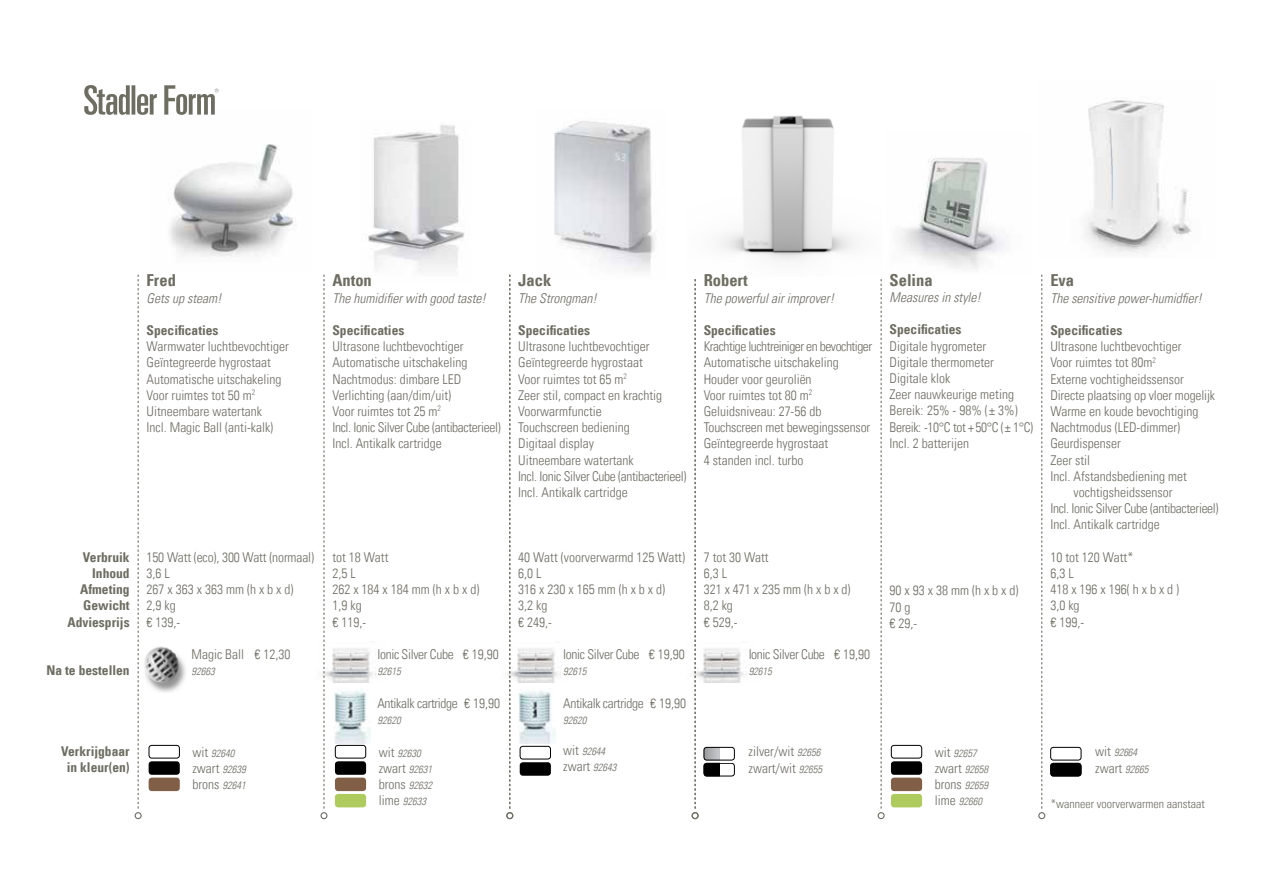
<style>
.page{position:relative;width:1263px;height:893px;background:#fff}
.page>*{position:absolute;margin:0;border:0;box-sizing:border-box;transform-origin:0 0}
.t1{font:700 condensed 16.5px "Univers LT";color:#6e6d62}
.t2{font:300 condensed 13.5px/16.2px "Univers LT";color:#6e6d62}
.t3{font:700 condensed 13.5px/16.2px "Univers LT";color:#6e6d62;text-align:right}
.t4{font:300 condensed 13.5px "Univers LT";letter-spacing:-.025em;color:#6e6d62}
.t5{font:italic 300 condensed 13.5px "Univers LT";color:#6e6d62}
.t6{font:300 condensed 12px "Univers LT";color:#6e6d62}
.t7{font:italic 300 condensed 10.5px "Univers LT";color:#6e6d62}
.s1{font-style:normal;font-size:13.5px}
.s2{font-style:italic;font-size:10.5px}
</style>
<div class="page">
<img style="left:901px;top:156px;width:104px;height:113px">
<img style="left:693px;top:648px;width:54px;height:34px">
<img style="left:507px;top:644px;width:54px;height:38px">
<img style="left:322px;top:648px;width:54px;height:34px">
<img style="left:137px;top:641px;width:49px;height:51px">
<img style="left:554px;top:121px;width:102px;height:150px">
<svg style="left:880px;top:279px;width:2px;height:529px"></svg>
<div style="left:878px;top:812px;width:7px;height:7px;border:1px solid #6e6d62;border-radius:50%"></div>
<svg style="left:1041px;top:275px;width:1px;height:533px"></svg>
<div style="left:1038px;top:812px;width:7px;height:7px;border:1px solid #6e6d62;border-radius:50%"></div>
<img style="left:518px;top:691px;width:37px;height:53px">
<img style="left:363px;top:125px;width:102px;height:146px">
<svg style="left:323px;top:275px;width:2px;height:533px"></svg>
<div style="left:320px;top:812px;width:7px;height:7px;border:1px solid #6e6d62;border-radius:50%"></div>
<svg style="left:509px;top:275px;width:1px;height:533px"></svg>
<div style="left:506px;top:812px;width:7px;height:7px;border:1px solid #6e6d62;border-radius:50%"></div>
<svg style="left:694px;top:279px;width:2px;height:529px"></svg>
<div style="left:692px;top:812px;width:7px;height:7px;border:1px solid #6e6d62;border-radius:50%"></div>
<img style="left:170px;top:144px;width:124px;height:113px">
<svg style="left:138px;top:275px;width:1px;height:533px"></svg>
<div style="left:135px;top:812px;width:7px;height:7px;border:1px solid #6e6d62;border-radius:50%"></div>
<img style="left:335px;top:689px;width:36px;height:55px">
<div style="left:335px;top:745px;width:31px;height:13px;border:1px solid #000;border-radius:3px"></div>
<div style="left:335px;top:761px;width:31px;height:14px;background:#000;border-radius:3px"></div>
<div style="left:335px;top:778px;width:31px;height:13px;background:#815e46;border-radius:3px"></div>
<div style="left:335px;top:794px;width:31px;height:13px;background:#aecc5e;border-radius:3px"></div>
<div style="left:149px;top:745px;width:31px;height:13px;border:1px solid #000;border-radius:3px"></div>
<div style="left:149px;top:761px;width:31px;height:14px;background:#000;border-radius:3px"></div>
<div style="left:149px;top:778px;width:31px;height:13px;background:#815e46;border-radius:3px"></div>
<svg style="left:84px;top:85px;width:73px;height:30px"></svg>
<svg style="left:164px;top:85px;width:55px;height:30px"></svg>
<div style="left:891px;top:745px;width:31px;height:13px;border:1px solid #000;border-radius:3px"></div>
<div style="left:891px;top:761px;width:31px;height:14px;background:#000;border-radius:3px"></div>
<div style="left:891px;top:778px;width:31px;height:13px;background:#815e46;border-radius:3px"></div>
<div style="left:891px;top:794px;width:31px;height:13px;background:#aecc5e;border-radius:3px"></div>
<img style="left:720px;top:115px;width:135px;height:146px">
<div style="left:520px;top:746px;width:31px;height:13px;border:1px solid #000;border-radius:3px"></div>
<div style="left:520px;top:762px;width:31px;height:14px;background:#000;border-radius:3px"></div>
<div style="left:704px;top:763px;width:31px;height:13px;background:#000;border-radius:3px"></div>
<div style="left:720px;top:761px;width:20px;height:17px;background:#fff"></div>
<div style="left:704px;top:763px;width:31px;height:13px;border:1px solid #000;border-radius:3px"></div>
<svg style="left:704px;top:747px;width:16px;height:13px"></svg>
<div style="left:704px;top:747px;width:31px;height:13px;border:1px solid #000;border-radius:3px"></div>
<div style="left:1050px;top:763px;width:31px;height:13px;background:#000;border-radius:3px"></div>
<div style="left:1050px;top:763px;width:31px;height:13px;border:1px solid #000;border-radius:3px"></div>
<div style="left:1050px;top:747px;width:31px;height:13px;border:1px solid #000;border-radius:3px"></div>
<img style="left:1085px;top:100px;width:107px;height:153px">
<p class="t1" style="left:147px;top:270px;width:31px">Fred</p>
<p class="t5" style="left:147px;top:290px;width:76px">Gets up steam!</p>
<p class="t3" style="left:147px;top:322px;width:74px">Specificaties</p>
<p class="t2" style="left:147px;top:338px;width:144px">Warmwater luchtbevochtiger<br>Geïntegreerde hygrostaat<br>Automatische uitschakeling<br>Voor ruimtes tot 50 m<sup>2<br></sup>Uitneembare watertank<br>Incl. Magic Ball (anti-kalk)</p>
<p class="t3" style="left:67px;top:549px;width:64px">Verbruik<br>Inhoud<br>Afmeting<br>Gewicht<br>Adviesprijs</p>
<p class="t3" style="left:46px;top:662px;width:85px">Na te bestellen</p>
<p class="t2" style="left:147px;top:549px;width:169px">150 Watt (eco), 300 Watt (normaal)<br>3,6 L<br>267 x 363 x 363 mm (h x b x d)<br>2,9 kg<br>€ 139,-</p>
<p class="t2" style="left:192px;top:646px;width:101px">Magic Ball € 12,30</p>
<p class="t7" style="left:192px;top:665px;width:25px">92663</p>
<p class="t3" style="left:61px;top:743px;width:70px;text-align:center">Verkrijgbaar in kleur(en)</p>
<p class="t7" style="left:192px;top:747px;width:44px"><span class="s1">wit</span> 92640</p>
<p class="t2" style="left:192px;top:760px;width:55px">zwart <span class="s2">92639 </span>brons <span class="s2">92641</span></p>
<p class="t1" style="left:332px;top:270px;width:41px">Anton</p>
<p class="t5" style="left:332px;top:290px;width:155px">The humidifier with good taste!</p>
<p class="t3" style="left:332px;top:322px;width:74px">Specificaties</p>
<p class="t2" style="left:332px;top:338px;width:170px">Ultrasone luchtbevochtiger<br>Automatische uitschakeling<br>Nachtmodus: dimbare LED<br>Verlichting (aan/dim/uit)<br>Voor ruimtes tot 25 m<sup>2<br></sup>Incl. Ionic Silver Cube (antibacterieel)<br>Incl. Antikalk cartridge</p>
<p class="t2" style="left:332px;top:549px;width:148px">tot 18 Watt<br>2,5 L<br>262 x 184 x 184 mm (h x b x d)<br>1,9 kg<br>€ 119,-</p>
<p class="t4" style="left:377px;top:646px;width:123px">Ionic Silver Cube € 19,90</p>
<p class="t7" style="left:377px;top:665px;width:25px">92615</p>
<p class="t4" style="left:377px;top:695px;width:124px">Antikalk cartridge € 19,90</p>
<p class="t7" style="left:377px;top:714px;width:25px">92620</p>
<p class="t7" style="left:379px;top:747px;width:44px"><span class="s1">wit</span> 92630</p>
<p class="t2" style="left:379px;top:760px;width:55px">zwart <span class="s2">92631 </span>brons <span class="s2">92632</span></p>
<p class="t7" style="left:379px;top:795px;width:49px"><span class="s1">lime</span> 92633</p>
<p class="t1" style="left:518px;top:270px;width:34px">Jack</p>
<p class="t5" style="left:518px;top:290px;width:80px">The Strongman!</p>
<p class="t3" style="left:518px;top:322px;width:74px">Specificaties</p>
<p class="t2" style="left:518px;top:338px;width:170px">Ultrasone luchtbevochtiger<br>Geïntegreerde hygrostaat<br>Voor ruimtes tot 65 m<sup>2<br></sup>Zeer stil, compact en krachtig<br>Voorwarmfunctie<br>Touchscreen bediening<br>Digitaal display<br>Uitneembare watertank<br>Incl. Ionic Silver Cube (antibacterieel)<br>Incl. Antikalk cartridge</p>
<p class="t1" style="left:704px;top:270px;width:46px">Robert</p>
<p class="t5" style="left:704px;top:290px;width:132px">The powerful air improver!</p>
<p class="t3" style="left:704px;top:322px;width:74px">Specificaties</p>
<p class="t2" style="left:704px;top:338px;width:170px">Krachtige luchtreiniger en bevochtiger<br>Automatische uitschakeling<br>Houder voor geuroliën<br>Voor ruimtes tot 80 m<sup>2<br></sup>Geluidsniveau: 27-56 db<br>Touchscreen met bewegingssensor<br>Geïntegreerde hygrostaat<br>4 standen incl. turbo</p>
<p class="t2" style="left:518px;top:549px;width:168px">40 Watt (voorverwarmd 125 Watt)<br>6,0 L<br>316 x 230 x 165 mm (h x b x d)<br>3,2 kg<br>€ 249,-</p>
<p class="t4" style="left:563px;top:646px;width:123px">Ionic Silver Cube € 19,90</p>
<p class="t7" style="left:563px;top:665px;width:25px">92615</p>
<p class="t4" style="left:563px;top:695px;width:124px">Antikalk cartridge € 19,90</p>
<p class="t7" style="left:563px;top:714px;width:25px">92620</p>
<p class="t7" style="left:563px;top:745px;width:44px"><span class="s1">wit</span> 92644</p>
<p class="t2" style="left:563px;top:758px;width:55px">zwart <span class="s2">92643</span></p>
<p class="t2" style="left:704px;top:549px;width:148px">7 tot 30 Watt<br>6,3 L<br>321 x 471 x 235 mm (h x b x d)<br>8,2 kg<br>€ 529,-</p>
<p class="t4" style="left:749px;top:646px;width:123px">Ionic Silver Cube € 19,90</p>
<p class="t7" style="left:749px;top:665px;width:25px">92615</p>
<p class="t2" style="left:748px;top:743px;width:75px">zilver/wit <span class="s2">92656 </span>zwart/wit <span class="s2">92655</span></p>
<p class="t1" style="left:889px;top:270px;width:45px">Selina</p>
<p class="t5" style="left:889px;top:289px;width:93px">Measures in style!</p>
<p class="t3" style="left:889px;top:321px;width:74px">Specificaties</p>
<p class="t2" style="left:889px;top:338px;width:145px">Digitale hygrometer<br>Digitale thermometer<br>Digitale klok<br>Zeer nauwkeurige meting<br>Bereik: 25% - 98% (± 3%)<br>Bereik: -10°C tot +50°C (± 1°C)<br>Incl. 2 batterijen</p>
<p class="t2" style="left:889px;top:582px;width:130px">90 x 93 x 38 mm (h x b x d)<br>70 g<br>€ 29,-</p>
<p class="t1" style="left:1050px;top:270px;width:25px">Eva</p>
<p class="t5" style="left:1050px;top:290px;width:153px">The sensitive power-humidfier!</p>
<p class="t3" style="left:1050px;top:322px;width:74px">Specificaties</p>
<p class="t2" style="left:1050px;top:338px;width:133px">Ultrasone luchtbevochtiger</p>
<p class="t2" style="left:1050px;top:354px;width:107px">Voor ruimtes tot 80m<sup>2</sup></p>
<p class="t2" style="left:1050px;top:371px;width:135px">Externe vochtigheidssensor</p>
<p class="t2" style="left:1050px;top:387px;width:166px">Directe plaatsing op vloer mogelijk</p>
<p class="t2" style="left:1050px;top:403px;width:150px">Warme en koude bevochtiging</p>
<p class="t2" style="left:1050px;top:419px;width:131px">Nachtmodus (LED-dimmer)</p>
<p class="t2" style="left:1050px;top:435px;width:72px">Geurdispenser</p>
<p class="t2" style="left:1050px;top:452px;width:41px">Zeer stil</p>
<p class="t2" style="left:1050px;top:468px;width:138px">Incl. Afstandsbediening met</p>
<p class="t2" style="left:1073px;top:484px;width:100px">vochtigsheidssensor</p>
<p class="t4" style="left:1050px;top:500px;width:170px">Incl. Ionic Silver Cube (antibacterieel)</p>
<p class="t2" style="left:1050px;top:516px;width:111px">Incl. Antikalk cartridge</p>
<p class="t2" style="left:1050px;top:549px;width:130px">10 tot 120 Watt*<br>6,3 L<br>418 x 196 x 196( h x b x d )<br>3,0 kg<br>€ 199,-</p>
<p class="t7" style="left:935px;top:747px;width:44px"><span class="s1">wit</span> 92657</p>
<p class="t2" style="left:935px;top:760px;width:55px">zwart <span class="s2">92658 </span>brons <span class="s2">92659</span></p>
<p class="t7" style="left:935px;top:795px;width:49px"><span class="s1">lime</span> 92660</p>
<p class="t7" style="left:1095px;top:746px;width:44px"><span class="s1">wit</span> 92664</p>
<p class="t2" style="left:1095px;top:760px;width:55px">zwart <span class="s2">92665</span></p>
<p class="t6" style="left:1051px;top:796px;width:155px">*wanneer voorverwarmen aanstaat</p>
</div>
